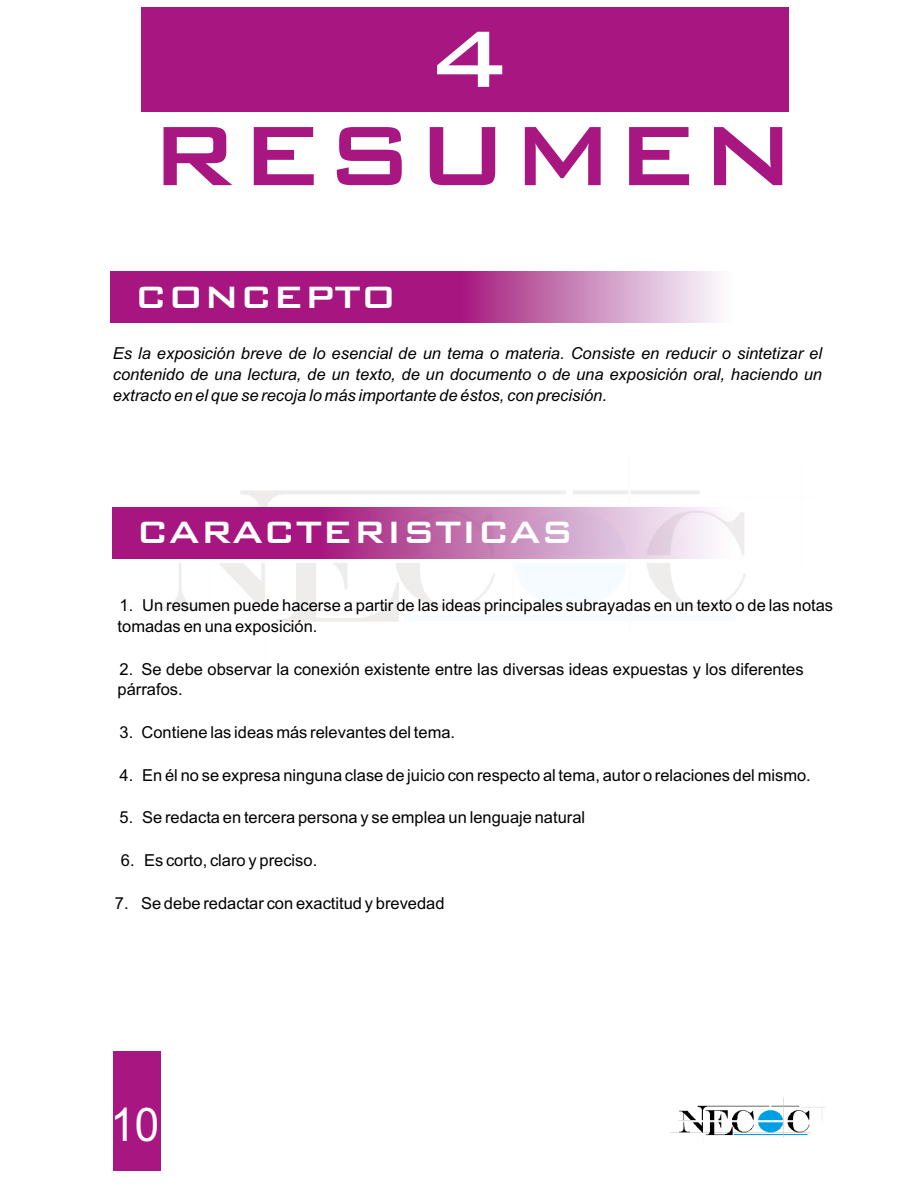
<style>
.page{position:relative;width:918px;height:1188px;background:#fff}
.page>*{position:absolute;margin:0;border:0;box-sizing:border-box;transform-origin:0 0}
.t1{font:500 112.5px "Bank Gothic BT";color:#a71681}
.t2{font:500 104.4px "Bank Gothic BT";color:#fff}
.t3{font:46.5px "Arial";color:#fff;scale:.94 1}
.t4{font:500 41.25px "Bank Gothic BT";color:#fff}
.t5{font:16.5px/20.7px "Arial";color:#000}
.t6{font:italic 16.5px/20.7px "Arial";color:#000;text-align:justify}
</style>
<div class="page">
<div style="left:113px;top:1051px;width:48px;height:120px;background:#a71681"></div>
<img style="left:670px;top:1098px;width:156px;height:39px">
<img style="left:117px;top:490px;width:629px;height:132px">
<div style="left:142px;top:7px;width:647px;height:105px;background:#a71681"></div>
<img style="left:111px;top:272px;width:608px;height:51px">
<img style="left:112px;top:507px;width:634px;height:51px">
<h2 class="t2" style="left:429px;top:-18px;width:82px">4</h2>
<h1 class="t1" style="left:149px;top:73px;width:650px">RESUMEN</h1>
<h3 class="t4" style="left:135px;top:267px;width:264px">CONCEPTO</h3>
<p class="t6" style="left:113px;top:345px;width:711px">Es la exposición breve de lo esencial de un tema o materia. Consiste en reducir o sintetizar el contenido de una lectura, de un texto, de un documento o de una exposición oral, haciendo un extracto en el que se recoja lo más importante de éstos, con precisión.</p>
<h3 class="t4" style="left:136px;top:502px;width:439px">CARACTERISTICAS</h3>
<p class="t5" style="left:118px;top:597px;width:717px">1. Un resumen puede hacerse a partir de las ideas principales subrayadas en un texto o de las notas tomadas en una exposición.</p>
<p class="t5" style="left:118px;top:660px;width:688px">2. Se debe observar la conexión existente entre las diversas ideas expuestas y los diferentes párrafos.</p>
<p class="t5" style="left:120px;top:723px;width:337px">3. Contiene las ideas más relevantes del tema.</p>
<p class="t5" style="left:120px;top:766px;width:693px">4. En él no se expresa ninguna clase de juicio con respecto al tema, autor o relaciones del mismo.</p>
<p class="t5" style="left:120px;top:809px;width:467px">5. Se redacta en tercera persona y se emplea un lenguaje natural</p>
<p class="t5" style="left:121px;top:851px;width:198px">6. Es corto, claro y preciso.</p>
<p class="t5" style="left:115px;top:894px;width:331px">7. Se debe redactar con exactitud y brevedad</p>
<h3 class="t3" style="left:110px;top:1095px;width:53px">10</h3>
</div>
